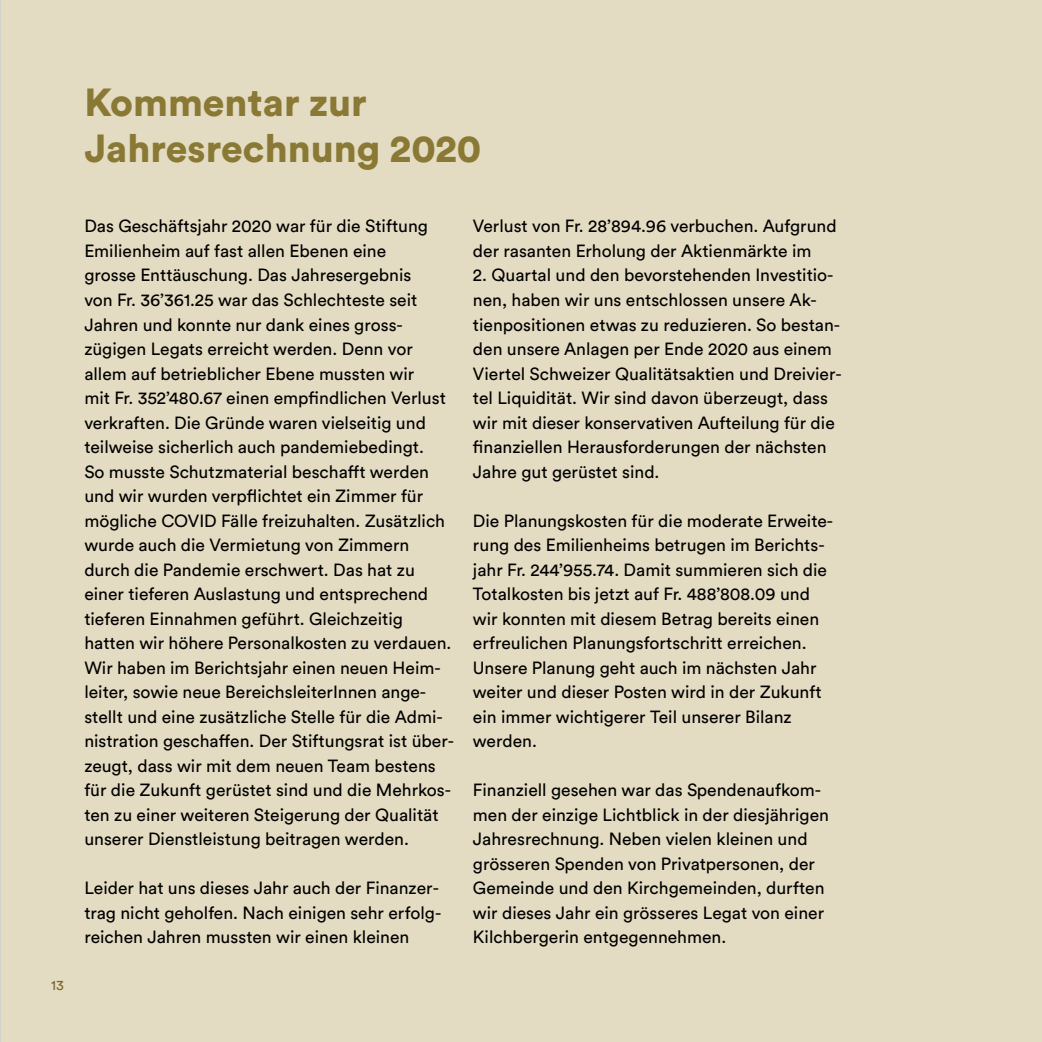
<style>
.page{position:relative;width:1042px;height:1042px;background:#e4dcc2}
.page>*{position:absolute;margin:0;border:0;box-sizing:border-box;transform-origin:0 0}
.t1{font:900 38.68px/46.6px "Circular Pro";color:#897935}
.t2{font:17.5px/24.5px "Circular Pro";color:#000}
.t3{font:14px "Circular Pro";color:#897935}
</style>
<div class="page">
<hr style="left:0;top:0;width:1px;height:1042px;background:#d1d1cf">
<p class="t3" style="left:51px;top:976px;width:14px">13</p>
<h1 class="t1" style="left:84px;top:77px;width:398px">Kommentar zur<br>Jahresrechnung 2020</h1>
<p class="t2" style="left:84px;top:213px;width:371px">Das Geschäftsjahr 2020 war für die Stiftung Emilienheim auf fast allen Ebenen eine<br>grosse Enttäuschung. Das Jahresergebnis<br>von Fr. 36’361.25 war das Schlechteste seit Jahren und konnte nur dank eines gross&shy;zügigen Legats erreicht werden. Denn vor allem auf betrieblicher Ebene mussten wir<br>mit Fr. 352’480.67 einen empfindlichen Verlust verkraften. Die Gründe waren vielseitig und teilweise sicherlich auch pandemiebedingt.<br>So musste Schutzmaterial beschafft werden und wir wurden verpflichtet ein Zimmer für mögliche COVID Fälle freizuhalten. Zusätzlich wurde auch die Vermietung von Zimmern durch die Pandemie erschwert. Das hat zu einer tieferen Auslastung und entsprechend tieferen Einnahmen geführt. Gleichzeitig hatten wir höhere Personalkosten zu verdauen.<br>Wir haben im Berichtsjahr einen neuen Heim&shy;leiter, sowie neue BereichsleiterInnen ange&shy;stellt und eine zusätzliche Stelle für die Admi&shy;nistration geschaffen. Der Stiftungsrat ist über&shy;zeugt, dass wir mit dem neuen Team bestens für die Zukunft gerüstet sind und die Mehrkos&shy;ten zu einer weiteren Steigerung der Qualität unserer Dienstleistung beitragen werden.</p>
<p class="t2" style="left:84px;top:875px;width:358px">Leider hat uns dieses Jahr auch der Finanzer&shy;trag nicht geholfen. Nach einigen sehr erfolg&shy;reichen Jahren mussten wir einen kleinen</p>
<p class="t2" style="left:473px;top:213px;width:365px">Verlust von Fr. 28’894.96 verbuchen. Aufgrund der rasanten Erholung der Aktienmärkte im</p>
<p class="t2" style="left:473px;top:262px;width:370px">2. Quartal und den bevorstehenden Investitio&shy;nen, haben wir uns entschlossen unsere Ak&shy;tienpositionen etwas zu reduzieren. So bestan&shy;den unsere Anlagen per Ende 2020 aus einem Viertel Schweizer Qualitätsaktien und Dreivier&shy;tel Liquidität. Wir sind davon überzeugt, dass wir mit dieser konservativen Aufteilung für die finanziellen Herausforderungen der nächsten Jahre gut gerüstet sind.</p>
<p class="t2" style="left:473px;top:507px;width:362px">Die Planungskosten für die moderate Erweite&shy;rung des Emilienheims betrugen im Berichts&shy;jahr Fr. 244’955.74. Damit summieren sich die Totalkosten bis jetzt auf Fr. 488’808.09 und wir konnten mit diesem Betrag bereits einen erfreulichen Planungsfortschritt erreichen.<br>Unsere Planung geht auch im nächsten Jahr weiter und dieser Posten wird in der Zukunft ein immer wichtigerer Teil unserer Bilanz werden.</p>
<p class="t2" style="left:473px;top:777px;width:358px">Finanziell gesehen war das Spendenaufkom&shy;men der einzige Lichtblick in der diesjährigen Jahresrechnung. Neben vielen kleinen und grösseren Spenden von Privatpersonen, der Gemeinde und den Kirchgemeinden, durften wir dieses Jahr ein grösseres Legat von einer Kilchbergerin entgegennehmen.</p>
</div>
